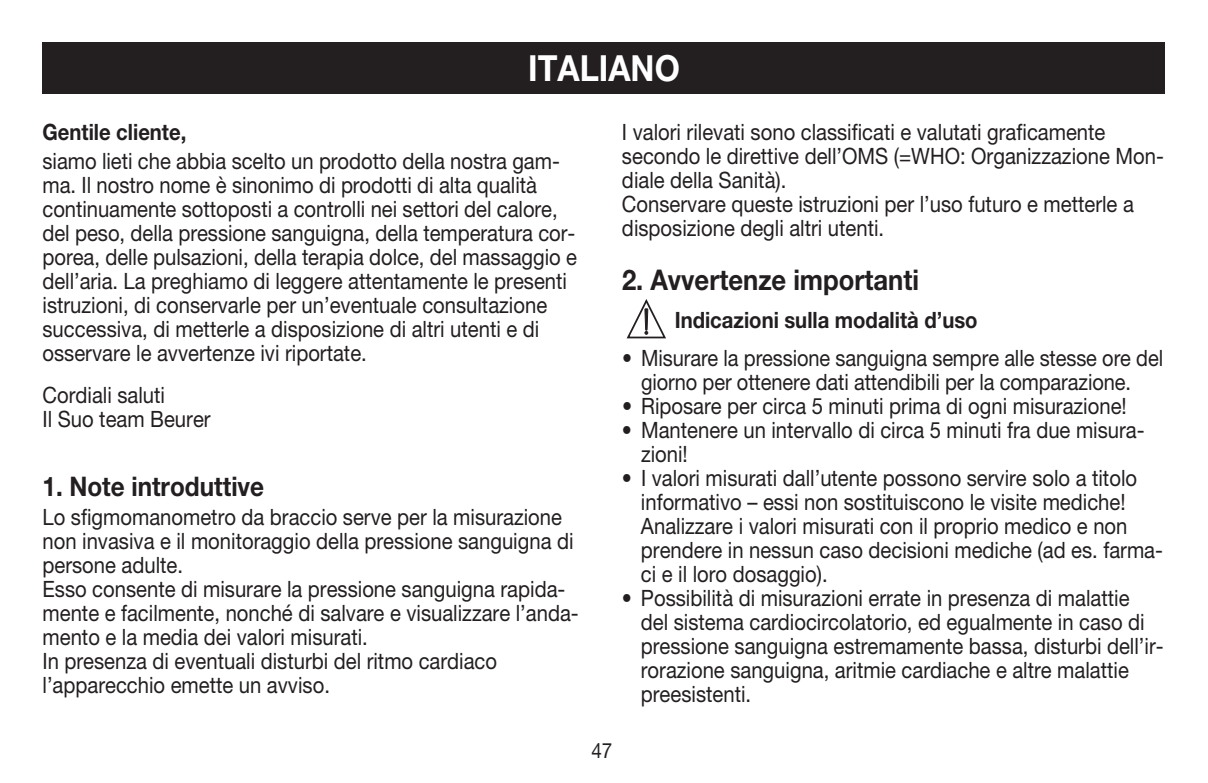
<style>
.page{position:relative;width:1208px;height:783px;background:#fff}
.page>*{position:absolute;margin:0;border:0;box-sizing:border-box;transform-origin:0 0}
.t1{font:700 36px "Helvetica Neue LT Pro";color:#fff;scale:.9 1}
.t2{font:700 28.5px "Helvetica Neue LT Pro";color:#231f20;scale:.9 1}
.t3{font:700 27px "Helvetica Neue LT Pro";color:#231f20;scale:.9 1}
.t4{font:22.5px/24px "Helvetica Neue LT Pro";color:#231f20;scale:.9 1}
.t5{font:22.5px/24px "Helvetica Neue LT Pro";color:#231f20;text-align:center;scale:.89 1}
.t6{font:700 22.5px "Helvetica Neue LT Pro";color:#231f20;scale:.9 1}
.t7{font:21px "Helvetica Neue LT Pro";color:#231f20;scale:.9 1}
</style>
<div class="page">
<div style="left:43px;top:43px;width:1122px;height:51px;background:#231f20"></div>
<svg style="left:626px;top:299px;width:40px;height:40px"></svg>
<div style="left:645px;top:308px;width:3px;height:22px;border:1px solid #231f20"></div>
<h1 class="t1" style="left:528px;top:46px;width:102px">Italiano</h1>
<p class="t6" style="left:43px;top:118px;width:161px">Gentile cliente,</p>
<p class="t4" style="left:43px;top:148px;width:595px">siamo lieti che abbia scelto un prodotto della nostra gam&shy;ma. Il nostro nome è sinonimo di prodotti di alta qualità continuamente sottoposti a controlli nei settori del calore, del peso, della pressione sanguigna, della temperatura cor&shy;porea, delle pulsazioni, della terapia dolce, del massaggio e dell’aria. La preghiamo di leggere attentamente le presenti istruzioni, di conservarle per un’eventuale consultazione successiva, di metterle a disposizione di altri utenti e di osservare le avvertenze ivi riportate.</p>
<p class="t4" style="left:43px;top:382px;width:188px">Cordiali saluti<br>Il Suo team Beurer</p>
<p class="t3" style="left:43px;top:470px;width:248px">1. Note introduttive</p>
<p class="t4" style="left:43px;top:504px;width:597px">Lo sfigmomanometro da braccio serve per la misurazione non invasiva e il monitoraggio della pressione sanguigna di persone adulte.<br>Esso consente di misurare la pressione sanguigna rapida&shy;mente e facilmente, nonché di salvare e visualizzare l’anda&shy;mento e la media dei valori misurati.<br>In presenza di eventuali disturbi del ritmo cardiaco l’apparecchio emette un avviso.</p>
<p class="t4" style="left:622px;top:120px;width:603px">I valori rilevati sono classificati e valutati graficamente secondo le direttive dell’OMS (=WHO: Organizzazione Mon&shy;diale della Sanità).<br>Conservare queste istruzioni per l’uso futuro e metterle a disposizione degli altri utenti.</p>
<p class="t2" style="left:622px;top:262px;width:332px">2. Avvertenze importanti</p>
<p class="t6" style="left:674px;top:306px;width:338px">Indicazioni sulla modalità d’uso</p>
<p class="t5" style="left:622px;top:345px;width:609px">• Misurare la pressione sanguigna sempre alle stesse ore del giorno per ottenere dati attendibili per la comparazione.</p>
<p class="t4" style="left:622px;top:393px;width:562px">• Riposare per circa 5 minuti prima di ogni misurazione!</p>
<p class="t4" style="left:641px;top:417px;width:561px;text-indent:-19px">• Mantenere un intervallo di circa 5 minuti fra due misura&shy;zioni!</p>
<p class="t4" style="left:641px;top:465px;width:581px;text-indent:-19px">• I valori misurati dall’utente possono servire solo a titolo informativo – essi non sostituiscono le visite mediche!<br>Analizzare i valori misurati con il proprio medico e non prendere in nessun caso decisioni mediche (ad es. farma&shy;ci e il loro dosaggio).</p>
<p class="t4" style="left:641px;top:585px;width:582px;text-indent:-19px">• Possibilità di misurazioni errate in presenza di malattie<br>del sistema cardiocircolatorio, ed egualmente in caso di pressione sanguigna estremamente bassa, disturbi dell’ir&shy;rorazione sanguigna, aritmie cardiache e altre malattie preesistenti.</p>
<p class="t7" style="left:591px;top:737px;width:25px">47</p>
</div>
